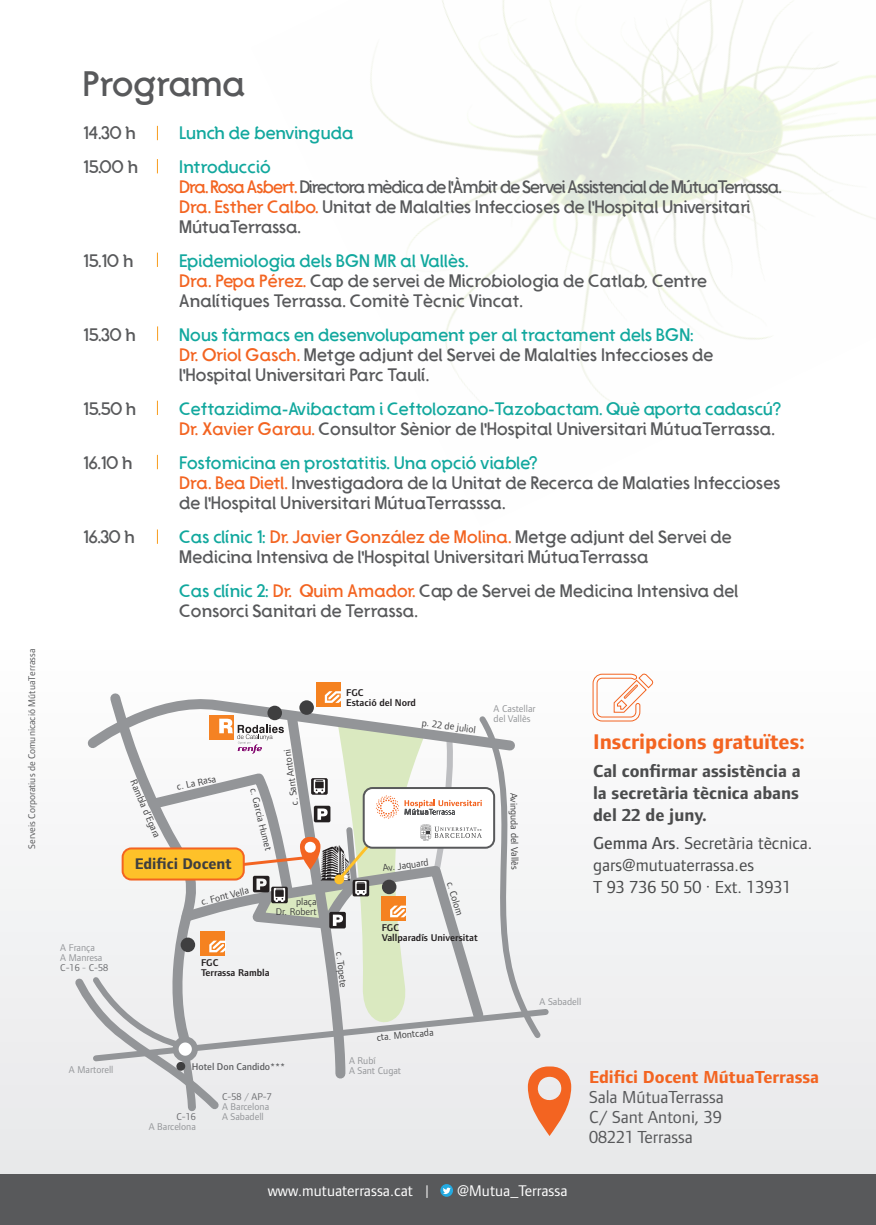
<style>
.page{position:relative;width:876px;height:1225px;background:#fff}
.page>*{position:absolute;margin:0;border:0;box-sizing:border-box;transform-origin:0 0}
.t1{font:36px "De La Fuente";color:#58595b}
.t2{font:700 22px "Foundry Form Sans";color:#f36421}
.t3{font:18px/20px "De La Fuente";letter-spacing:.01em;color:#58595b}
.t4{font:18px/20px "De La Fuente";letter-spacing:-.025em;color:#58595b}
.t5{font:18px/20px "De La Fuente";letter-spacing:.005em;color:#12a89e}
.t6{font:18px/22px "Foundry Form Sans";color:#4b4c4d}
.t7{font:700 18px/22px "Foundry Form Sans";color:#4b4c4d;text-align:justify}
.t8{font:18px/20px "Foundry Form Sans";color:#57585a;text-align:justify}
.t9{font:700 18px "Foundry Form Sans";color:#f36421}
.t10{font:16px "Foundry Form Sans";color:#fff}
.t11{font:700 16px "Foundry Form Sans";color:#3f3f40}
.t12{font:10.2px/10.2px "Foundry Form Sans";color:#3f3f40;text-align:right}
.t13{font:10.2px/10.2px "Foundry Form Sans";color:#939598}
.t14{font:600 10.2px/10.2px "Foundry Form Sans";color:#231f20}
.t15{font:500 10.2px "Foundry Form Sans";color:#58595b}
.t16{font:10.2px "Foundry Form Sans";color:#6d6e71}
.t17{font:10px "Foundry Form Sans";color:#58595b}
.s1{color:#12a89e}
.s2{color:#f36421}
.s3{color:#58595b}
.s4{color:#6d6e71}
.s5{font-weight:500}
</style>
<div class="page">
<div style="left:0;top:640px;width:876px;height:541px;background:#f3f4f4"></div>
<div style="left:0;top:1174px;width:876px;height:51px;background:#58595b"></div>
<div style="left:440px;top:1184px;width:13px;height:12px;background:#24aae1;border-radius:50%"></div>
<svg style="left:443px;top:1187px;width:8px;height:7px"></svg>
<svg style="left:592px;top:673px;width:62px;height:49px"></svg>
<div style="left:316px;top:682px;width:25px;height:24px;background:#f58220"></div>
<svg style="left:75px;top:691px;width:496px;height:445px"></svg>
<img style="left:370px;top:0;width:506px;height:402px">
<svg style="left:157px;top:126px;width:1px;height:14px"></svg>
<svg style="left:157px;top:159px;width:1px;height:14px"></svg>
<svg style="left:157px;top:253px;width:1px;height:14px"></svg>
<svg style="left:157px;top:326px;width:1px;height:15px"></svg>
<svg style="left:157px;top:401px;width:1px;height:14px"></svg>
<svg style="left:157px;top:455px;width:1px;height:14px"></svg>
<svg style="left:157px;top:529px;width:1px;height:15px"></svg>
<p class="t17" style="left:26px;top:848px;width:201px;rotate:-90deg">Serveis Corporatius de Comunicació MútuaTerrassa</p>
<h1 class="t1" style="left:82px;top:62px;width:164px">Programa</h1>
<p class="t3" style="left:83px;top:123px;width:54px">14.30 h</p>
<p class="t5" style="left:179px;top:123px;width:176px">Lunch de benvinguda</p>
<p class="t3" style="left:83px;top:157px;width:56px">15.00 h</p>
<p class="t4" style="left:179px;top:157px;width:604px"><span class="s1">Introducció<br></span><span class="s2">Dra. Rosa Asbert.</span>Directora mèdica de l'Àmbit de Servei Assistencial de MútuaTerrassa.<br><span class="s2">Dra. Esther Calbo.</span> Unitat de Malalties Infeccioses de l'Hospital Universitari MútuaTerrassa.</p>
<p class="t3" style="left:83px;top:251px;width:52px">15.10 h</p>
<p class="t3" style="left:179px;top:251px;width:529px"><span class="s1">Epidemiologia dels BGN MR al Vallès.<br></span><span class="s2">Dra. Pepa Pérez.</span> Cap de servei de Microbiologia de Catlab, Centre<br>Analítiques Terrassa. Comitè Tècnic Vincat.</p>
<p class="t3" style="left:83px;top:325px;width:54px">15.30 h</p>
<p class="t3" style="left:179px;top:325px;width:536px"><span class="s1">Nous fàrmacs en desenvolupament per al tractament dels BGN:<br></span><span class="s2">Dr. Oriol Gasch.</span> Metge adjunt del Servei de Malalties Infeccioses de l'Hospital Universitari Parc Taulí.</p>
<p class="t3" style="left:83px;top:399px;width:54px">15.50 h</p>
<p class="t5" style="left:179px;top:399px;width:603px">Ceftazidima-Avibactam i Ceftolozano-Tazobactam. Què aporta cadascú?<br><span class="s2">Dr. Xavier Garau.</span> <span class="s3">Consultor Sènior de l'Hospital Universitari MútuaTerrassa.</span></p>
<p class="t3" style="left:83px;top:453px;width:51px">16.10 h</p>
<p class="t3" style="left:179px;top:453px;width:602px"><span class="s1">Fosfomicina en prostatitis. Una opció viable?<br></span><span class="s2">Dra. Bea Dietl.</span> Investigadora de la Unitat de Recerca de Malaties Infeccioses de l'Hospital Universitari MútuaTerrasssa.</p>
<p class="t3" style="left:83px;top:527px;width:53px">16.30 h</p>
<p class="t3" style="left:179px;top:527px;width:554px"><span class="s1">Cas clínic 1:</span> <span class="s2">Dr. Javier González de Molina.</span> Metge adjunt del Servei de<br>Medicina Intensiva de l'Hospital Universitari MútuaTerrassa</p>
<p class="t3" style="left:179px;top:581px;width:561px"><span class="s1">Cas clínic 2:</span> <span class="s2">Dr. Quim Amador.</span> Cap de Servei de Medicina Intensiva del<br>Consorci Sanitari de Terrassa.</p>
<p class="t13" style="left:60px;top:942px;width:49px">A França<br>A Manresa<br><span class="s4">C-16</span> - <span class="s4">C-58</span></p>
<p class="t12" style="left:138px;top:778px;width:63px;rotate:67deg">Rambla d’Egara</p>
<p class="t12" style="left:176px;top:781px;width:41px;rotate:-12deg">c. La Rasa</p>
<p class="t11" style="left:135px;top:855px;width:98px">Edifici Docent</p>
<p class="t14" style="left:346px;top:687px;width:71px">FGC<br>Estació del Nord</p>
<p class="t12" style="left:423px;top:717px;width:56px;rotate:7deg">p. 22 de juliol</p>
<p class="t13" style="left:494px;top:703px;width:43px">A Castellar del Vallès</p>
<p class="t12" style="left:290px;top:806px;width:58px;rotate:-98deg">c. Sant Antoni</p>
<p class="t12" style="left:258px;top:787px;width:65px;rotate:76deg">c. Garcia Humet</p>
<p class="t12" style="left:519px;top:792px;width:78px;rotate:89deg">Avinguda del Vallès</p>
<p class="t12" style="left:382px;top:863px;width:48px;rotate:-8deg">Av. Jaquard</p>
<p class="t12" style="left:200px;top:896px;width:50px;rotate:-14deg">c. Font Vella</p>
<p class="t12" style="left:276px;top:896px;width:42px">plaça<br>Dr. Robert</p>
<p class="t14" style="left:201px;top:957px;width:70px">FGC<br>Terrassa Rambla</p>
<p class="t12" style="left:345px;top:951px;width:37px;rotate:84deg">c. Topete</p>
<p class="t12" style="left:455px;top:880px;width:36px;rotate:73deg">c. Colom</p>
<p class="t14" style="left:382px;top:922px;width:98px">FGC<br>Vallparadís Universitat</p>
<p class="t13" style="left:540px;top:996px;width:43px">A Sabadell</p>
<p class="t2" style="left:593px;top:729px;width:214px">Inscripcions gratuïtes:</p>
<p class="t7" style="left:593px;top:760px;width:209px">Cal confirmar assistència a la secretària tècnica abans del 22 de juny.</p>
<p class="t6" style="left:593px;top:832px;width:221px"><span class="s5">Gemma Ars</span>. Secretària tècnica. gars@mutuaterrassa.es<br>T 93 736 50 50 · Ext. 13931</p>
<p class="t12" style="left:376px;top:1032px;width:59px;rotate:-6deg">cta. Montcada</p>
<p class="t13" style="left:349px;top:1055px;width:28px">A Rubí</p>
<p class="t15" style="left:192px;top:1060px;width:95px">Hotel Don Candido***</p>
<p class="t13" style="left:69px;top:1064px;width:46px">A Martorell</p>
<p class="t13" style="left:349px;top:1065px;width:54px">A Sant Cugat</p>
<p class="t13" style="left:222px;top:1091px;width:51px"><span class="s4">C-58</span> / <span class="s4">AP-7<br></span>A Barcelona</p>
<p class="t16" style="left:176px;top:1110px;width:21px">C-16</p>
<p class="t13" style="left:222px;top:1111px;width:43px">A Sabadell</p>
<p class="t13" style="left:149px;top:1121px;width:49px">A Barcelona</p>
<p class="t9" style="left:589px;top:1067px;width:232px">Edifici Docent MútuaTerrassa</p>
<p class="t8" style="left:589px;top:1087px;width:136px">Sala MútuaTerrassa C/ Sant Antoni, 39<br>08221 Terrassa</p>
<p class="t10" style="left:268px;top:1181px;width:163px">www.mutuaterrassa.cat |</p>
<p class="t10" style="left:457px;top:1181px;width:112px">@Mutua_Terrassa</p>
</div>
